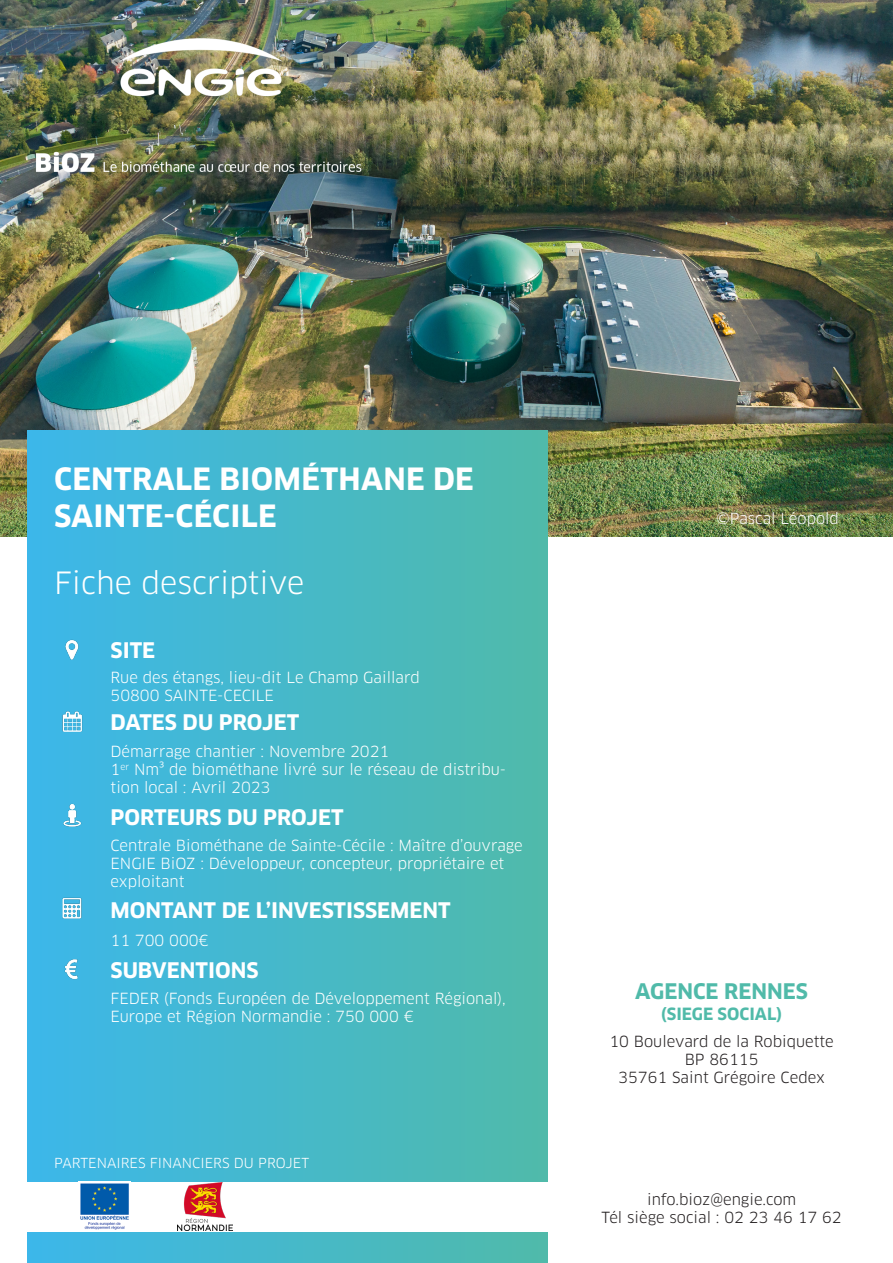
<style>
.page{position:relative;width:893px;height:1263px;background:#fff}
.page>*{position:absolute;margin:0;border:0;box-sizing:border-box;transform-origin:0 0}
.t1{font:700 30px/37.5px "Clan OT";letter-spacing:.01em;color:#fff}
.t2{font:30px "Clan OT";color:#fff}
.t3{font:700 21px "Clan OT";color:#fff}
.t4{font:700 21px "Clan OT";color:#50baa9}
.t5{font:700 16.5px "Clan OT";color:#50baa9}
.t6{font:15px/18px "Clan OT";color:#fff}
.t7{font:15px "Clan OT";color:#231f20}
.t8{font:13.5px "Clan OT";color:#fff}
</style>
<div class="page">
<img style="left:0;top:0;width:893px;height:537px">
<div style="left:27px;top:430px;width:521px;height:833px;background:linear-gradient(to right,#3cb7ea,#50baaa)"></div>
<div style="left:17px;top:1182px;width:544px;height:49px;background:#fff"></div>
<img style="left:64px;top:639px;width:16px;height:21px">
<img style="left:61px;top:709px;width:22px;height:23px">
<img style="left:61px;top:801px;width:22px;height:26px">
<img style="left:61px;top:896px;width:22px;height:23px">
<img style="left:64px;top:957px;width:17px;height:23px">
<img style="left:80px;top:1183px;width:49px;height:47px">
<img style="left:177px;top:1182px;width:55px;height:49px">
<img style="left:21px;top:23px;width:357px;height:171px">
<p class="t1" style="left:54px;top:460px;width:421px">CENTRALE BIOMÉTHANE DE<br>SAINTE-CÉCILE</p>
<p class="t2" style="left:54px;top:565px;width:252px">Fiche descriptive</p>
<p class="t3" style="left:111px;top:638px;width:46px">SITE</p>
<p class="t6" style="left:111px;top:668px;width:311px">Rue des étangs, lieu-dit Le Champ Gaillard</p>
<p class="t6" style="left:111px;top:686px;width:165px">50800 SAINTE-CECILE</p>
<p class="t3" style="left:111px;top:710px;width:190px">DATES DU PROJET</p>
<p class="t6" style="left:111px;top:742px;width:280px">Démarrage chantier : Novembre 2021</p>
<p class="t6" style="left:111px;top:760px;width:397px">1<sup>er</sup> Nm³ de biométhane livré sur le réseau de distribu&shy;tion local : Avril 2023</p>
<p class="t3" style="left:111px;top:805px;width:235px">PORTEURS DU PROJET</p>
<p class="t6" style="left:111px;top:837px;width:414px">Centrale Biométhane de Sainte-Cécile : Maître d’ouvrage</p>
<p class="t6" style="left:111px;top:855px;width:395px">ENGIE BiOZ : Développeur, concepteur, propriétaire et exploitant</p>
<p class="t3" style="left:111px;top:898px;width:342px">MONTANT DE L’INVESTISSEMENT</p>
<p class="t6" style="left:111px;top:931px;width:100px">11 700 000€</p>
<p class="t3" style="left:111px;top:958px;width:150px">SUBVENTIONS</p>
<p class="t6" style="left:111px;top:989px;width:397px">FEDER (Fonds Européen de Développement Régional),<br>Europe et Région Normandie : 750 000 €</p>
<p class="t8" style="left:54px;top:1155px;width:257px">PARTENAIRES FINANCIERS DU PROJET</p>
<p class="t6" style="left:716px;top:509px;width:124px">©Pascal Léopold</p>
<p class="t4" style="left:635px;top:979px;width:174px">AGENCE RENNES</p>
<p class="t5" style="left:661px;top:1004px;width:123px">(SIEGE SOCIAL)</p>
<p class="t7" style="left:609px;top:1032px;width:226px">10 Boulevard de la Robiquette</p>
<p class="t7" style="left:685px;top:1050px;width:75px">BP 86115</p>
<p class="t7" style="left:618px;top:1068px;width:208px">35761 Saint Grégoire Cedex</p>
<p class="t7" style="left:647px;top:1191px;width:151px">info.bioz@engie.com</p>
<p class="t7" style="left:601px;top:1209px;width:242px">Tél siège social : 02 23 46 17 62</p>
</div>
